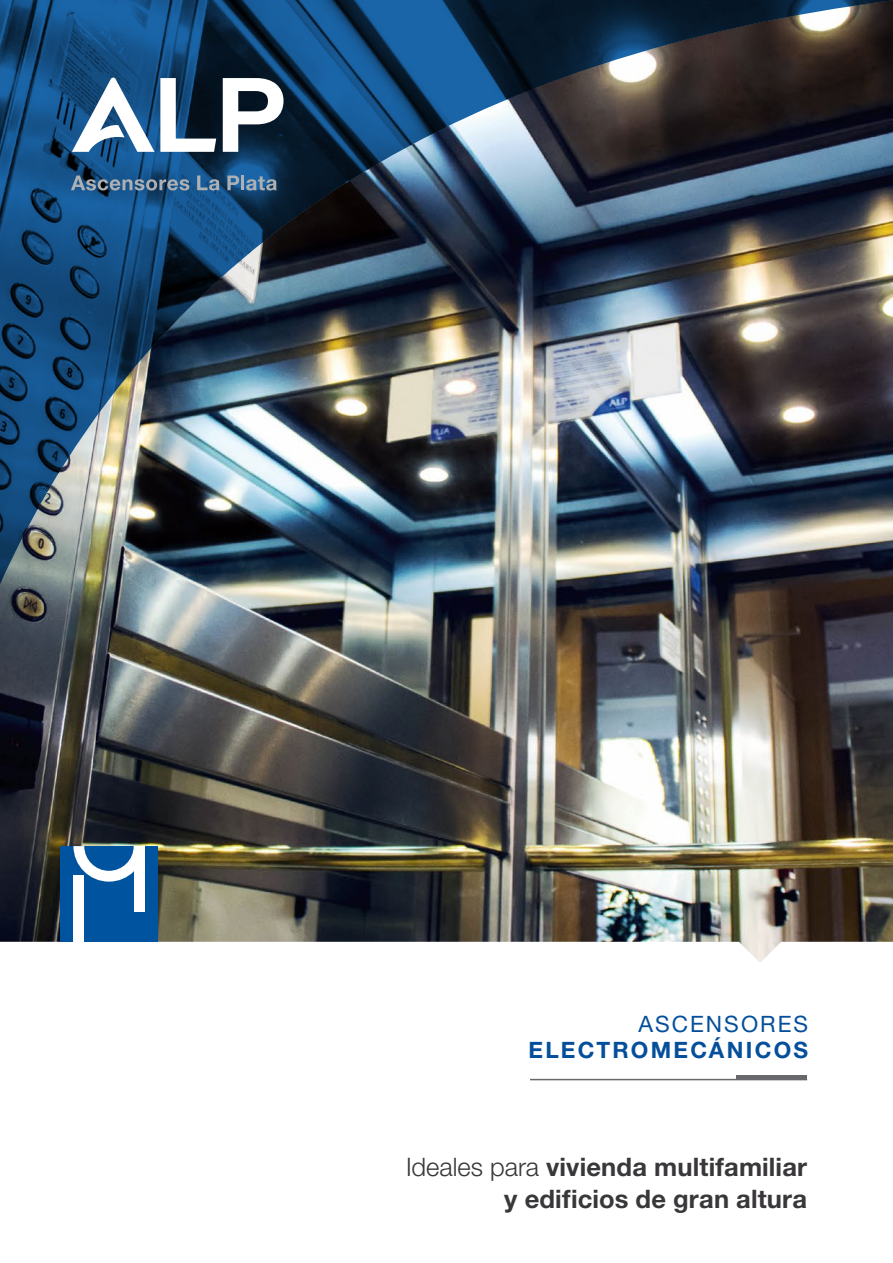
<style>
.page{position:relative;width:893px;height:1263px;background:#fff}
.page>*{position:absolute;margin:0;border:0;box-sizing:border-box;transform-origin:0 0}
.t1{font:700 25.5px/31.5px "Helvetica Neue LT Pro";letter-spacing:.005em;color:#39373a;text-align:right}
.t2{font:700 22.65px "Helvetica Neue LT Pro";letter-spacing:.095em;color:#044f9b}
.t3{font:22.65px "Helvetica Neue LT Pro";letter-spacing:.09em;color:#044f9b}
.s1{font-weight:300}
</style>
<div class="page">
<img style="left:0;top:610px;width:893px;height:353px">
<hr style="left:530px;top:1079px;width:277px;height:1px;background:#68676c">
<hr style="left:736px;top:1075px;width:71px;height:4px;background:#68676c">
<img style="left:0;top:0;width:893px;height:610px">
<div style="left:60px;top:846px;width:98px;height:96px;background:#00549f"></div>
<svg style="left:73px;top:846px;width:61px;height:36px"></svg>
<div style="left:73px;top:875px;width:11px;height:67px;background:#fff"></div>
<div style="left:134px;top:846px;width:10px;height:65px;background:#fff"></div>
<svg style="left:71px;top:176px;width:118px;height:15px;background:#4e6f8d"></svg>
<svg style="left:197px;top:176px;width:22px;height:15px"></svg>
<svg style="left:227px;top:176px;width:12px;height:14px"></svg>
<hr style="left:241px;top:176px;width:3px;height:14px;background:#aeafb2">
<svg style="left:246px;top:176px;width:31px;height:15px"></svg>
<svg style="left:223px;top:78px;width:61px;height:74px"></svg>
<svg style="left:72px;top:78px;width:144px;height:74px"></svg>
<p class="t3" style="left:638px;top:1010px;width:171px">ASCENSORES</p>
<p class="t2" style="left:528px;top:1035px;width:281px">ELECTROMECÁNICOS</p>
<p class="t1" style="left:406px;top:1150px;width:403px"><span class="s1">Ideales para</span> vivienda multifamiliar y edificios de gran altura</p>
</div>
